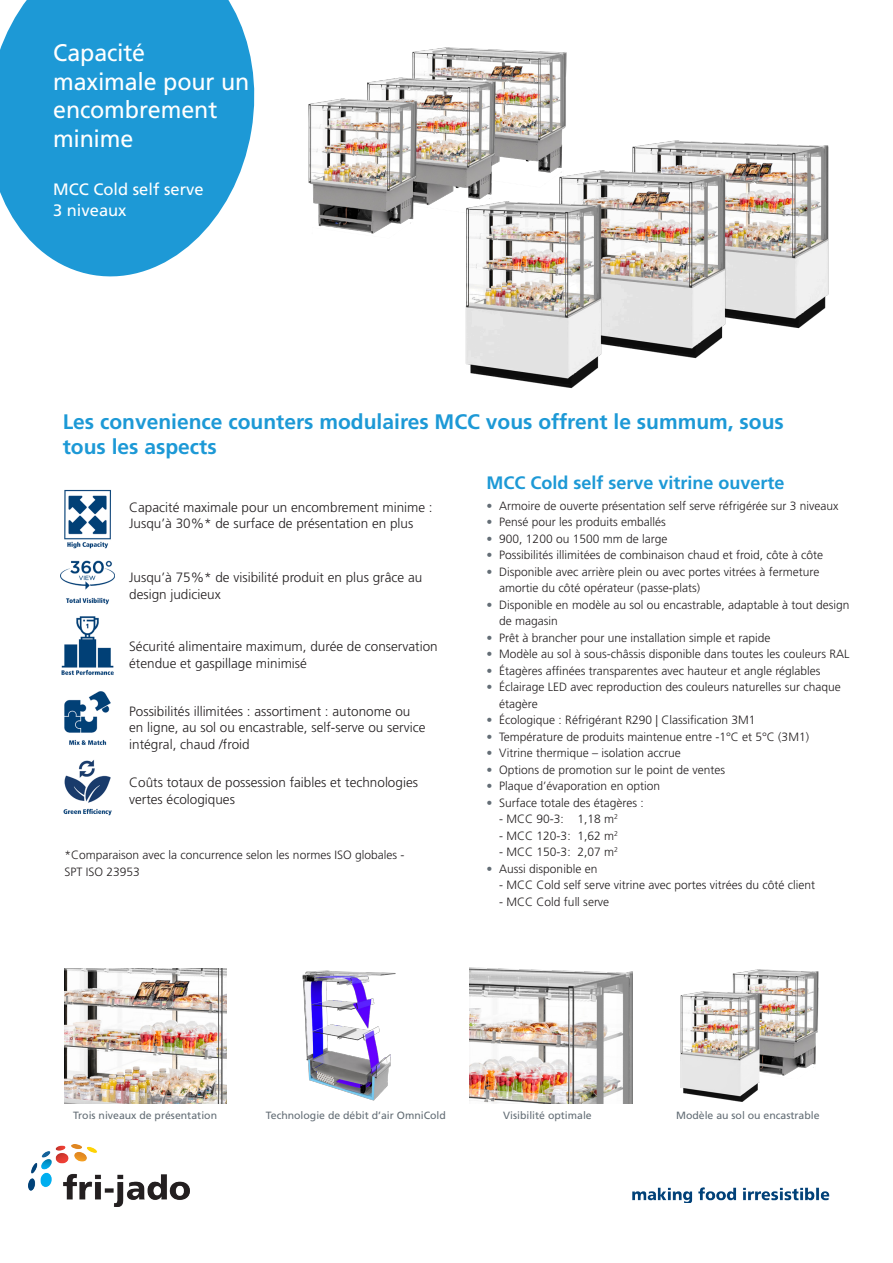
<style>
.page{position:relative;width:893px;height:1263px;background:#fff}
.page>*{position:absolute;margin:0;border:0;box-sizing:border-box;transform-origin:0 0}
.Kop_1_Wit{font:24px/28.8px "Frutiger LT Std";letter-spacing:-.005em;color:#fff}
.t1{font:700 21px/25.2px "Frutiger LT Std";color:#1d99d6}
.Kop_3_Blauw{font:700 18px "Frutiger LT Std";color:#1d99d6}
.Kop_2_Wit{font:16.5px "Frutiger LT Std";color:#fff}
.t2{font:300 13.5px/16.5px "Frutiger LT Std";color:#231f20}
.Kop_4_Zwart{font:300 12px/16.5px "Frutiger LT Std";color:#231f20}
.Bijschrift_grijs{font:10.5px "Frutiger LT Std";color:#636d75}
.s1{color:#636d75}
</style>
<div class="page">
<img style="left:412px;top:47px;width:155px;height:122px">
<img style="left:29px;top:1144px;width:161px;height:62px">
<svg style="left:0;top:0;width:254px;height:276px;fill:#1d99d6"></svg>
<img style="left:302px;top:970px;width:94px;height:131px">
<img style="left:632px;top:1187px;width:197px;height:16px">
<img style="left:64px;top:968px;width:163px;height:135px">
<img style="left:469px;top:967px;width:163px;height:136px">
<img style="left:632px;top:140px;width:197px;height:189px">
<img style="left:538px;top:169px;width:209px;height:190px">
<img style="left:465px;top:199px;width:158px;height:190px">
<img style="left:732px;top:969px;width:87px;height:107px">
<img style="left:367px;top:63px;width:134px;height:155px">
<img style="left:308px;top:84px;width:120px;height:150px">
<img style="left:680px;top:988px;width:93px;height:114px">
<img style="left:64px;top:489px;width:47px;height:60px">
<img style="left:61px;top:560px;width:54px;height:45px">
<img style="left:61px;top:616px;width:53px;height:59px">
<img style="left:64px;top:691px;width:47px;height:54px">
<img style="left:63px;top:760px;width:49px;height:56px">
<p class="Kop_1_Wit" style="left:53px;top:38px;width:198px">Capacité maximale pour un encombrement minime</p>
<p class="Kop_2_Wit" style="left:53px;top:179px;width:152px">MCC Cold self serve</p>
<p class="Kop_2_Wit" style="left:53px;top:200px;width:75px">3 niveaux</p>
<p class="t1" style="left:63px;top:409px;width:723px">Les convenience counters modulaires MCC vous offrent le summum, sous tous les aspects</p>
<p class="t2" style="left:129px;top:499px;width:305px">Capacité maximale pour un encombrement minime :<br>Jusqu’à 30%* de surface de présentation en plus</p>
<p class="t2" style="left:129px;top:570px;width:295px">Jusqu’à 75%* de visibilité produit en plus grâce au design judicieux</p>
<p class="t2" style="left:129px;top:638px;width:310px">Sécurité alimentaire maximum, durée de conservation étendue et gaspillage minimisé</p>
<p class="t2" style="left:129px;top:703px;width:298px">Possibilités illimitées : assortiment : autonome ou en ligne, au sol ou encastrable, self-serve ou service intégral, chaud /froid</p>
<p class="t2" style="left:129px;top:775px;width:290px">Coûts totaux de possession faibles et technologies vertes écologiques</p>
<p class="Kop_4_Zwart" style="left:64px;top:847px;width:341px">*Comparaison avec la concurrence selon les normes ISO globales -<br>SPT ISO 23953</p>
<p class="Kop_3_Blauw" style="left:486px;top:473px;width:300px">MCC Cold self serve vitrine ouverte</p>
<p class="Kop_4_Zwart" style="left:486px;top:497px;width:353px"><span class="s1">•</span> Armoire de ouverte présentation self serve réfrigérée sur 3 niveaux</p>
<p class="Kop_4_Zwart" style="left:486px;top:514px;width:181px"><span class="s1">•</span> Pensé pour les produits emballés</p>
<p class="Kop_4_Zwart" style="left:486px;top:530px;width:182px"><span class="s1">•</span> 900, 1200 ou 1500 mm de large</p>
<p class="Kop_4_Zwart" style="left:486px;top:547px;width:338px"><span class="s1">•</span> Possibilités illimitées de combinaison chaud et froid, côte à côte</p>
<p class="Kop_4_Zwart" style="left:499px;top:563px;width:322px;text-indent:-13px"><span class="s1">•</span> Disponible avec arrière plein ou avec portes vitrées à fermeture amortie du côté opérateur (passe-plats)</p>
<p class="Kop_4_Zwart" style="left:499px;top:596px;width:352px;text-indent:-13px"><span class="s1">•</span> Disponible en modèle au sol ou encastrable, adaptable à tout design de magasin</p>
<p class="Kop_4_Zwart" style="left:486px;top:629px;width:285px"><span class="s1">•</span> Prêt à brancher pour une installation simple et rapide</p>
<p class="Kop_4_Zwart" style="left:486px;top:646px;width:364px"><span class="s1">•</span> Modèle au sol à sous-châssis disponible dans toutes les couleurs RAL</p>
<p class="Kop_4_Zwart" style="left:486px;top:662px;width:335px"><span class="s1">•</span> Étagères affinées transparentes avec hauteur et angle réglables</p>
<p class="Kop_4_Zwart" style="left:499px;top:679px;width:343px;text-indent:-13px"><span class="s1">•</span> Éclairage LED avec reproduction des couleurs naturelles sur chaque étagère</p>
<p class="Kop_4_Zwart" style="left:486px;top:712px;width:270px"><span class="s1">•</span> Écologique : Réfrigérant R290 | Classification 3M1</p>
<p class="Kop_4_Zwart" style="left:486px;top:728px;width:324px"><span class="s1">•</span> Température de produits maintenue entre -1°C et 5°C (3M1)</p>
<p class="Kop_4_Zwart" style="left:486px;top:745px;width:196px"><span class="s1">•</span> Vitrine thermique – isolation accrue</p>
<p class="Kop_4_Zwart" style="left:486px;top:761px;width:240px"><span class="s1">•</span> Options de promotion sur le point de ventes</p>
<p class="Kop_4_Zwart" style="left:486px;top:778px;width:175px"><span class="s1">•</span> Plaque d’évaporation en option</p>
<p class="Kop_4_Zwart" style="left:486px;top:794px;width:159px"><span class="s1">•</span> Surface totale des étagères :</p>
<p class="Kop_4_Zwart" style="left:499px;top:811px;width:120px">- MCC 90-3: 1,18 m<sup>2</sup></p>
<p class="Kop_4_Zwart" style="left:499px;top:827px;width:120px">- MCC 120-3: 1,62 m<sup>2</sup></p>
<p class="Kop_4_Zwart" style="left:499px;top:844px;width:120px">- MCC 150-3: 2,07 m<sup>2</sup></p>
<p class="Kop_4_Zwart" style="left:486px;top:860px;width:112px"><span class="s1">•</span> Aussi disponible en</p>
<p class="Kop_4_Zwart" style="left:499px;top:877px;width:317px">- MCC Cold self serve vitrine avec portes vitrées du côté client</p>
<p class="Kop_4_Zwart" style="left:499px;top:893px;width:112px">- MCC Cold full serve</p>
<p class="Bijschrift_grijs" style="left:73px;top:1109px;width:145px">Trois niveaux de présentation</p>
<p class="Bijschrift_grijs" style="left:266px;top:1109px;width:182px">Technologie de débit d’air OmniCold</p>
<p class="Bijschrift_grijs" style="left:503px;top:1109px;width:90px">Visibilité optimale</p>
<p class="Bijschrift_grijs" style="left:676px;top:1109px;width:145px">Modèle au sol ou encastrable</p>
</div>
